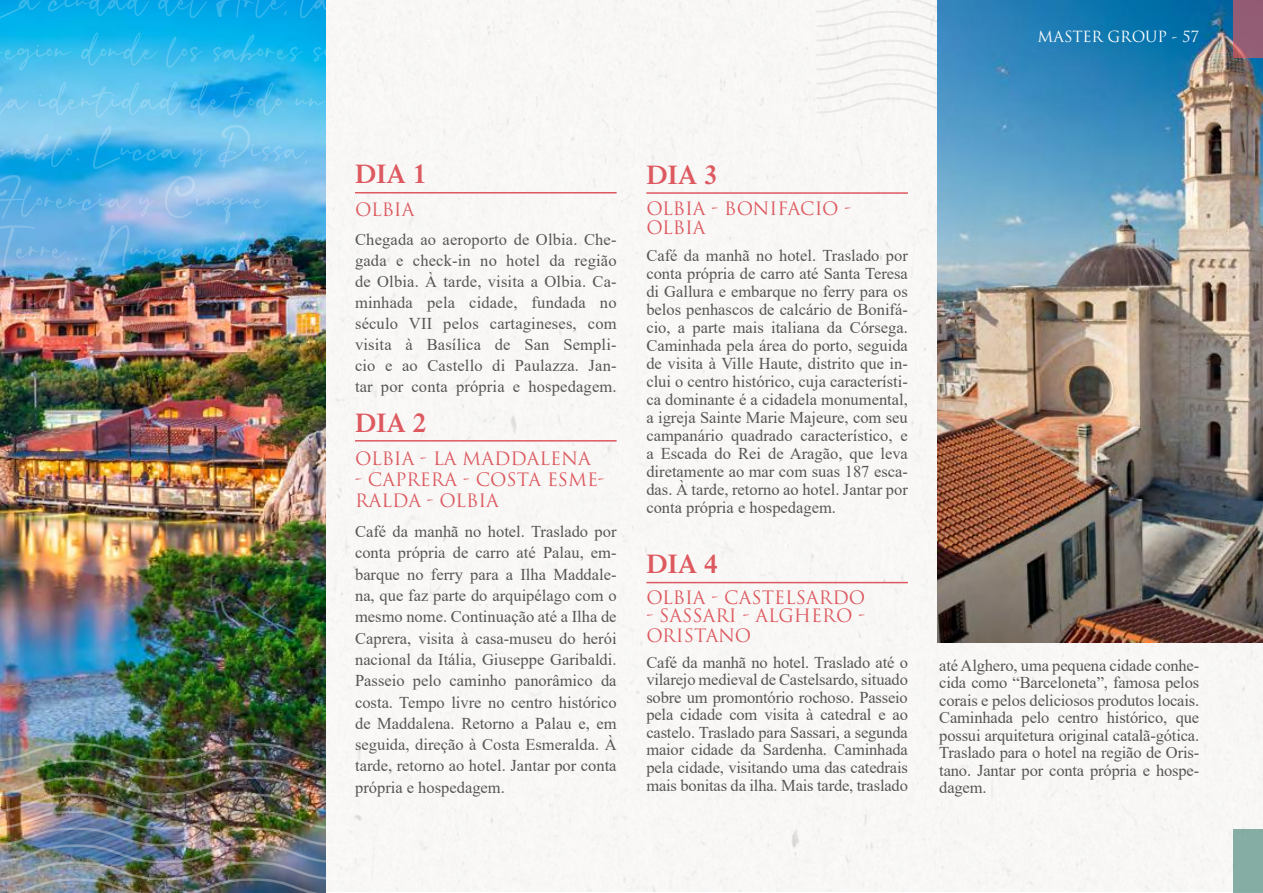
<style>
.page{position:relative;width:1263px;height:893px;background:#fff}
.page>*{position:absolute;margin:0;border:0;box-sizing:border-box;transform-origin:0 0}
.t1{font:600 27px "Times LT Std";color:#dd595f}
.t2{font:18px/19.5px "Trajan Pro";color:#dd595f}
.t3{font:16.5px/18px "Times New Roman";color:#575656;text-align:justify}
.t4{font:15px "Trajan Pro";letter-spacing:-.01em;color:#fff}
</style>
<div class="page">
<div style="left:325px;top:0;width:938px;height:892px;background:#f9f7f6"></div>
<img style="left:0;top:0;width:325px;height:743px">
<img style="left:0;top:20px;width:1px;height:411px">
<svg style="left:0;top:0;width:41px;height:20px"></svg>
<svg style="left:48px;top:0;width:101px;height:16px;background:#0cade9"></svg>
<svg style="left:158px;top:0;width:49px;height:18px"></svg>
<svg style="left:216px;top:0;width:71px;height:18px"></svg>
<svg style="left:300px;top:0;width:36px;height:18px"></svg>
<svg style="left:0;top:45px;width:72px;height:25px;background:#43bfec"></svg>
<svg style="left:81px;top:33px;width:77px;height:33px;background:#32bcec"></svg>
<svg style="left:166px;top:37px;width:37px;height:31px"></svg>
<svg style="left:213px;top:34px;width:90px;height:28px;background:#18b8ec"></svg>
<svg style="left:313px;top:47px;width:17px;height:15px"></svg>
<svg style="left:0;top:86px;width:29px;height:32px"></svg>
<svg style="left:38px;top:82px;width:144px;height:36px;background:#72c9ef"></svg>
<svg style="left:191px;top:82px;width:91px;height:36px;background:#2face8"></svg>
<svg style="left:295px;top:98px;width:31px;height:8px"></svg>
<svg style="left:0;top:134px;width:79px;height:33px;background:#52b7e8"></svg>
<svg style="left:93px;top:126px;width:90px;height:43px;background:#3eb3e8"></svg>
<svg style="left:193px;top:148px;width:16px;height:20px"></svg>
<svg style="left:218px;top:125px;width:90px;height:43px;background:#79c6ed"></svg>
<img style="left:0;top:175px;width:291px;height:92px">
<img style="left:0;top:281px;width:87px;height:35px">
<svg style="left:101px;top:295px;width:27px;height:15px"></svg>
<img style="left:136px;top:282px;width:146px;height:29px">
<hr style="left:646px;top:192px;width:262px;height:2px;background:#dd595f">
<hr style="left:646px;top:582px;width:262px;height:1px;background:#dd595f">
<hr style="left:355px;top:192px;width:262px;height:1px;background:#dd595f">
<hr style="left:355px;top:440px;width:262px;height:2px;background:#dd595f">
<svg style="left:816px;top:0;width:122px;height:114px"></svg>
<img style="left:938px;top:0;width:325px;height:642px">
<img style="left:0;top:743px;width:355px;height:150px">
<svg style="left:1233px;top:0;width:30px;height:57px;background:#965d74"></svg>
<div style="left:1233px;top:829px;width:30px;height:64px;background:#86ada4"></div>
<p class="t4" style="left:1038px;top:27px;width:163px">MASTER GROUP - 57</p>
<h1 class="t1" style="left:355px;top:158px;width:73px">DIA 1</h1>
<p class="t2" style="left:355px;top:199px;width:61px">OLBIA</p>
<p class="t3" style="left:355px;top:229px;width:263px;line-height:21px">Chegada ao aeroporto de Olbia. Che&shy;gada e check-in no hotel da região de Olbia. À tarde, visita a Olbia. Ca&shy;minhada pela cidade, fundada no século VII pelos cartagineses, com visita à Basílica de San Sempli&shy;cio e ao Castello di Paulazza. Jan&shy;tar por conta própria e hospedagem.</p>
<h1 class="t1" style="left:355px;top:406px;width:73px">DIA 2</h1>
<p class="t2" style="left:355px;top:449px;width:237px">OLBIA - LA MADDALENA</p>
<p class="t2" style="left:355px;top:469px;width:251px;line-height:21px">- CAPRERA - COSTA ESME-<br>RALDA - OLBIA</p>
<p class="t3" style="left:355px;top:520px;width:263px;line-height:21.3px">Café da manhã no hotel. Traslado por conta própria de carro até Palau, em&shy;barque no ferry para a Ilha Maddale&shy;na, que faz parte do arquipélago com o mesmo nome. Continuação até a Ilha de Caprera, visita à casa-museu do herói nacional da Itália, Giuseppe Garibaldi.<br>Passeio pelo caminho panorâmico da costa. Tempo livre no centro histórico de Maddalena. Retorno a Palau e, em seguida, direção à Costa Esmeralda. À tarde, retorno ao hotel. Jantar por conta própria e hospedagem.</p>
<h1 class="t1" style="left:646px;top:159px;width:73px">DIA 3</h1>
<p class="t2" style="left:646px;top:198px;width:207px">OLBIA - BONIFACIO -<br>OLBIA</p>
<p class="t3" style="left:646px;top:245px;width:263px">Café da manhã no hotel. Traslado por conta própria de carro até Santa Teresa di Gallura e embarque no ferry para os belos penhascos de calcário de Bonifá&shy;cio, a parte mais italiana da Córsega.<br>Caminhada pela área do porto, seguida de visita à Ville Haute, distrito que in&shy;clui o centro histórico, cuja característi&shy;ca dominante é a cidadela monumental, a igreja Sainte Marie Majeure, com seu campanário quadrado característico, e a Escada do Rei de Aragão, que leva diretamente ao mar com suas 187 esca&shy;das. À tarde, retorno ao hotel. Jantar por conta própria e hospedagem.</p>
<h1 class="t1" style="left:646px;top:548px;width:73px">DIA 4</h1>
<p class="t2" style="left:646px;top:588px;width:220px">OLBIA - CASTELSARDO</p>
<p class="t2" style="left:646px;top:606px;width:221px">- SASSARI - ALGHERO -<br>ORISTANO</p>
<p class="t3" style="left:646px;top:653px;width:263px;line-height:17.5px">Café da manhã no hotel. Traslado até o vilarejo medieval de Castelsardo, situado sobre um promontório rochoso. Passeio pela cidade com visita à catedral e ao castelo. Traslado para Sassari, a segunda maior cidade da Sardenha. Caminhada pela cidade, visitando uma das catedrais mais bonitas da ilha. Mais tarde, traslado</p>
<p class="t3" style="left:939px;top:656px;width:261px;line-height:17.5px">até Alghero, uma pequena cidade conhe&shy;cida como “Barceloneta”, famosa pelos corais e pelos deliciosos produtos locais.<br>Caminhada pelo centro histórico, que possui arquitetura original catalã-gótica.<br>Traslado para o hotel na região de Oris&shy;tano. Jantar por conta própria e hospe&shy;dagem.</p>
</div>
